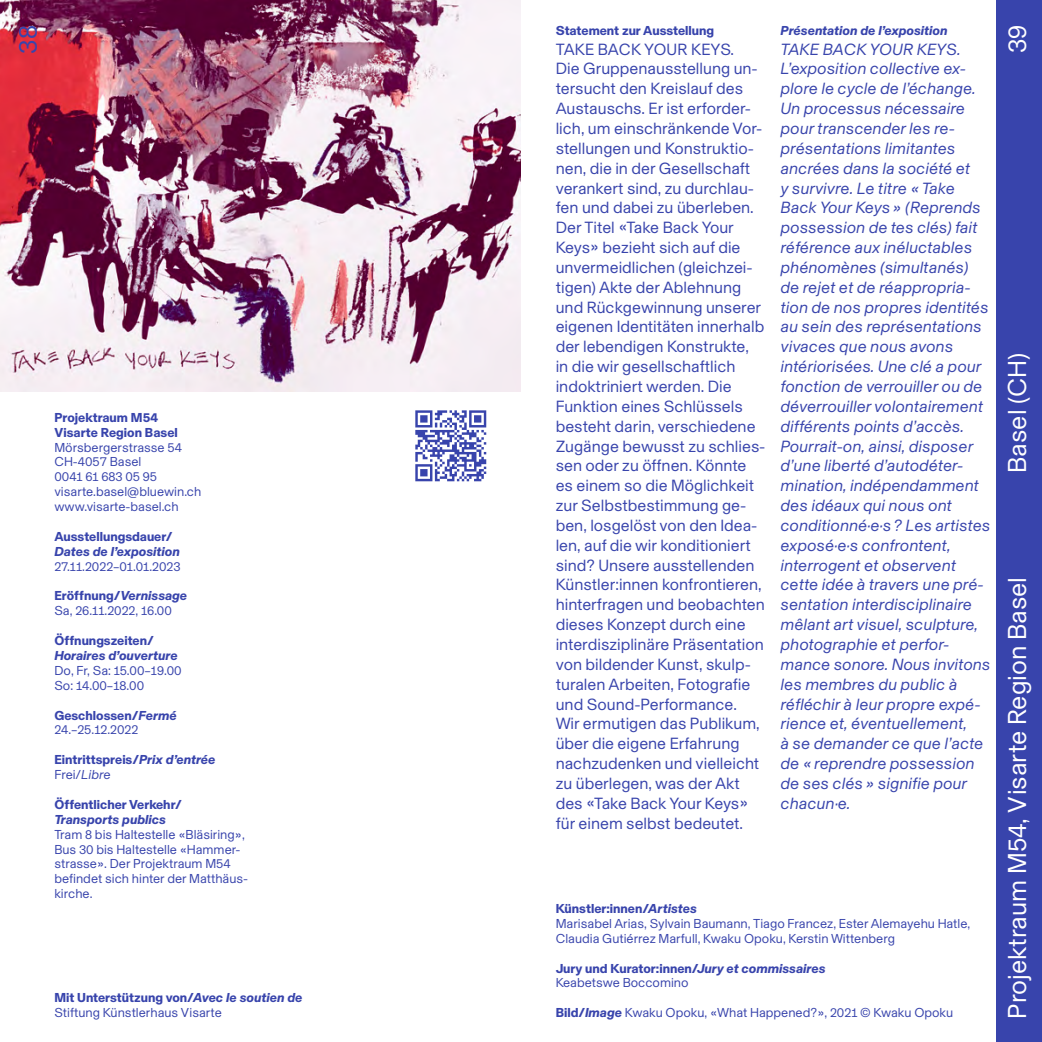
<style>
.page{position:relative;width:1042px;height:1042px;background:#fff}
.page>*{position:absolute;margin:0;border:0;box-sizing:border-box;transform-origin:0 0}
.t1{font:26.25px "Basel";color:#fff}
.t2{font:26.25px "Basel";color:#3844ac}
.t3{font:16.45px/19.8px "Basel";color:#3844ac}
.t4{font:italic 16.45px/19.8px "Basel";color:#3844ac}
.t5{font:13.12px/14.9px "Basel";color:#3844ac}
.t6{font:700 13.12px/14.9px "Basel";color:#3844ac}
.t7{font:italic 700 13.12px "Basel";color:#3844ac}
.s1{font-weight:700}
.s2{font-weight:700;font-style:italic}
.s3{font-style:italic}
.s4{font-weight:400}
.s5{font-weight:400;font-style:italic}
</style>
<div class="page">
<div style="left:996px;top:0;width:46px;height:1042px;background:#3844ac"></div>
<img style="left:0;top:0;width:521px;height:392px">
<svg style="left:415px;top:410px;width:71px;height:71px"></svg>
<p class="t6" style="left:556px;top:22px;width:160px">Statement zur Ausstellung</p>
<p class="t3" style="left:556px;top:38px;width:211px">TAKE BACK YOUR KEYS.<br>Die Gruppenausstellung un&shy;tersucht den Kreislauf des<br>Austauschs. Er ist erforder&shy;lich, um einschränkende Vor&shy;stellungen und Konstruktio&shy;nen, die in der Gesellschaft verankert sind, zu durchlau&shy;fen und dabei zu überleben.<br>Der Titel «Take Back Your<br>Keys» bezieht sich auf die unvermeidlichen (gleichzei&shy;tigen) Akte der Ablehnung und Rückgewinnung unserer eigenen Identitäten innerhalb der lebendigen Konstrukte, in die wir gesellschaftlich indoktriniert werden. Die<br>Funktion eines Schlüssels besteht darin, verschiedene<br>Zugänge bewusst zu schlies&shy;sen oder zu öffnen. Könnte es einem so die Möglichkeit zur Selbstbestimmung ge&shy;ben, losgelöst von den Idea&shy;len, auf die wir konditioniert sind? Unsere ausstellenden<br>Künstler:innen konfrontieren, hinterfragen und beobachten dieses Konzept durch eine interdisziplinäre Präsentation von bildender Kunst, skulp&shy;turalen Arbeiten, Fotografie und Sound-Performance.<br>Wir ermutigen das Publikum, über die eigene Erfahrung nachzudenken und vielleicht zu überlegen, was der Akt des «Take Back Your Keys» für einem selbst bedeutet.</p>
<p class="t7" style="left:780px;top:20px;width:168px">Présentation de l’exposition</p>
<p class="t4" style="left:780px;top:38px;width:211px">TAKE BACK YOUR KEYS.<br>L’exposition collective ex&shy;plore le cycle de l’échange.<br>Un processus nécessaire pour transcender les re&shy;présentations limitantes ancrées dans la société et<br>y survivre. Le titre « Take<br>Back Your Keys » (Reprends possession de tes clés) fait référence aux inéluctables phénomènes (simultanés) de rejet et de réappropria&shy;tion de nos propres identités au sein des représentations vivaces que nous avons intériorisées. Une clé a pour fonction de verrouiller ou de déverrouiller volontairement différents points d’accès.<br>Pourrait-on, ainsi, disposer d’une liberté d’autodéter&shy;mination, indépendamment des idéaux qui nous ont conditionné·e·s ? Les artistes exposé·e·s confrontent, interrogent et observent cette idée à travers une pré&shy;sentation interdisciplinaire mêlant art visuel, sculpture, photographie et perfor&shy;mance sonore. Nous invitons les membres du public à réfléchir à leur propre expé&shy;rience et, éventuellement,<br>à se demander ce que l’acte de « reprendre possession de ses clés » signifie pour chacun·e.</p>
<h1 class="t2" style="left:9px;top:54px;width:30px;rotate:-90deg">38</h1>
<h1 class="t1" style="left:998px;top:53px;width:30px;rotate:-90deg">39</h1>
<h1 class="t1" style="left:998px;top:473px;width:121px;rotate:-90deg">Basel (CH)</h1>
<p class="t6" style="left:54px;top:409px;width:125px">Projektraum M54<br>Visarte Region Basel</p>
<p class="t5" style="left:54px;top:439px;width:148px">Mörsbergerstrasse 54<br>CH-4057 Basel<br>0041 61 683 05 95 visarte.basel@bluewin.ch www.visarte-basel.ch</p>
<p class="t6" style="left:54px;top:528px;width:120px">Ausstellungsdauer/</p>
<p class="t7" style="left:54px;top:541px;width:127px">Dates de l’exposition</p>
<p class="t5" style="left:54px;top:558px;width:128px">27.11.2022–01.01.2023</p>
<p class="t5" style="left:54px;top:587px;width:134px"><span class="s1">Eröffnung/</span><span class="s2">Vernissage<br></span>Sa, 26.11.2022, 16.00</p>
<p class="t6" style="left:54px;top:632px;width:101px">Öffnungszeiten/</p>
<p class="t7" style="left:54px;top:645px;width:125px">Horaires d’ouverture</p>
<p class="t5" style="left:54px;top:662px;width:129px">Do, Fr, Sa: 15.00–19.00<br>So: 14.00–18.00</p>
<p class="t5" style="left:54px;top:706px;width:124px"><span class="s1">Geschlossen/</span><span class="s2">Fermé<br></span>24.–25.12.2022</p>
<p class="t6" style="left:54px;top:751px;width:163px">Eintrittspreis/<span class="s3">Prix d’entrée<br></span><span class="s4">Frei/</span><span class="s5">Libre</span></p>
<p class="t6" style="left:54px;top:796px;width:129px">Öffentlicher Verkehr/</p>
<p class="t7" style="left:54px;top:809px;width:113px">Transports publics</p>
<p class="t5" style="left:54px;top:825px;width:195px">Tram 8 bis Haltestelle «Bläsiring»,<br>Bus 30 bis Haltestelle «Hammer&shy;strasse». Der Projektraum M54 befindet sich hinter der Matthäus&shy;kirche.</p>
<h1 class="t1" style="left:998px;top:1018px;width:443px;rotate:-90deg">Projektraum M54, Visarte Region Basel</h1>
<p class="t5" style="left:556px;top:900px;width:416px"><span class="s1">Künstler:innen/</span><span class="s2">Artistes<br></span>Marisabel Arias, Sylvain Baumann, Tiago Francez, Ester Alemayehu Hatle,<br>Claudia Gutiérrez Marfull, Kwaku Opoku, Kerstin Wittenberg</p>
<p class="t6" style="left:556px;top:959px;width:271px">Jury und Kurator:innen/<span class="s3">Jury et commissaires<br></span><span class="s4">Keabetswe Boccomino</span></p>
<p class="t5" style="left:556px;top:1004px;width:399px"><span class="s1">Bild/</span><span class="s2">Image</span> Kwaku Opoku, «What Happened?», 2021 © Kwaku Opoku</p>
<p class="t5" style="left:54px;top:989px;width:249px"><span class="s1">Mit Unterstützung von/</span><span class="s2">Avec le soutien de<br></span>Stiftung Künstlerhaus Visarte</p>
</div>
